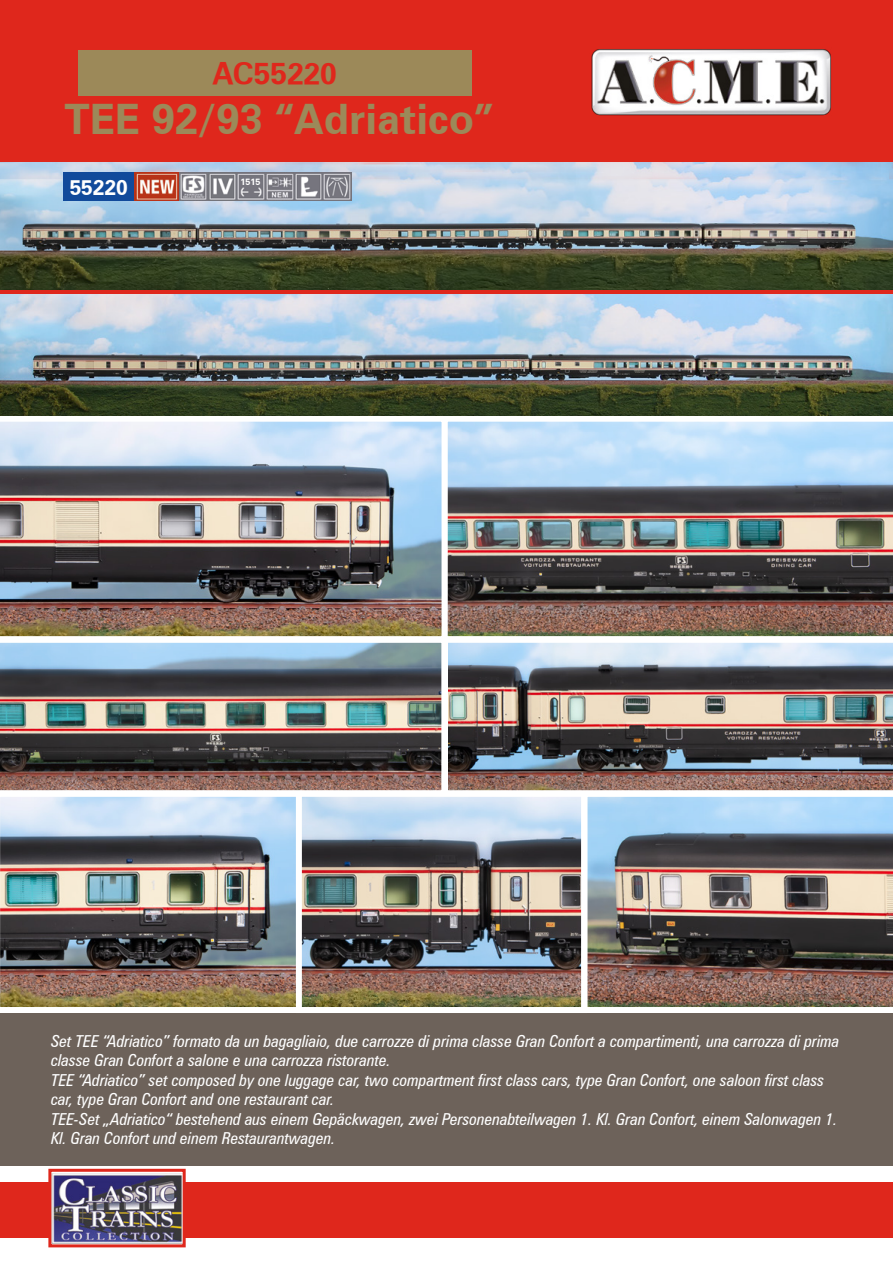
<style>
.page{position:relative;width:893px;height:1263px;background:#fff}
.page>*{position:absolute;margin:0;border:0;box-sizing:border-box;transform-origin:0 0}
.t1{font:700 42px "Zurich BT";color:#9c8959}
.t2{font:30px "Zurich Bold BT";color:#df271c}
.t3{font:700 21px "Zurich BT";color:#fff}
.t4{font:italic condensed 16.5px/19.5px "Zurich BT";color:#fff}
.t5{font:700 9px "Zurich BT";color:#fff}
</style>
<div class="page">
<div style="left:0;top:0;width:893px;height:306px;background:#df271c"></div>
<img style="left:0;top:162px;width:893px;height:127px">
<img style="left:0;top:645px;width:438px;height:143px">
<img style="left:0;top:788px;width:293px;height:219px">
<img style="left:590px;top:799px;width:303px;height:208px">
<div style="left:63px;top:172px;width:71px;height:29px;background:#114a9b"></div>
<div style="left:0;top:1182px;width:893px;height:55px;background:#df271c"></div>
<img style="left:52px;top:1173px;width:130px;height:70px">
<div style="left:48px;top:1169px;width:138px;height:78px;border:3px solid #df271c"></div>
<img style="left:591px;top:49px;width:240px;height:67px">
<div style="left:78px;top:50px;width:393px;height:46px;background:#9c8959"></div>
<div style="left:0;top:1013px;width:893px;height:152px;background:#6d625a"></div>
<img style="left:451px;top:421px;width:442px;height:213px">
<img style="left:0;top:421px;width:451px;height:224px">
<img style="left:293px;top:788px;width:297px;height:219px">
<img style="left:0;top:294px;width:893px;height:122px">
<img style="left:134px;top:172px;width:218px;height:29px">
<img style="left:438px;top:634px;width:455px;height:165px">
<h2 class="t2" style="left:212px;top:55px;width:126px">AC55220</h2>
<h1 class="t1" style="left:64px;top:94px;width:431px">TEE 92/93 “Adriatico”</h1>
<p class="t3" style="left:70px;top:174px;width:60px">55220</p>
<p class="t5" style="left:240px;top:176px;width:21px">1515</p>
<p class="t4" style="left:51px;top:1031px;width:790px">Set TEE “Adriatico” formato da un bagagliaio, due carrozze di prima classe Gran Confort a compartimenti, una carrozza di prima classe Gran Confort a salone e una carrozza ristorante.<br>TEE “Adriatico” set composed by one luggage car, two compartment first class cars, type Gran Confort, one saloon first class car, type Gran Confort and one restaurant car.<br>TEE-Set „Adriatico“ bestehend aus einem Gepäckwagen, zwei Personenabteilwagen 1. Kl. Gran Confort, einem Salonwagen 1.<br>Kl. Gran Confort und einem Restaurantwagen.</p>
</div>
